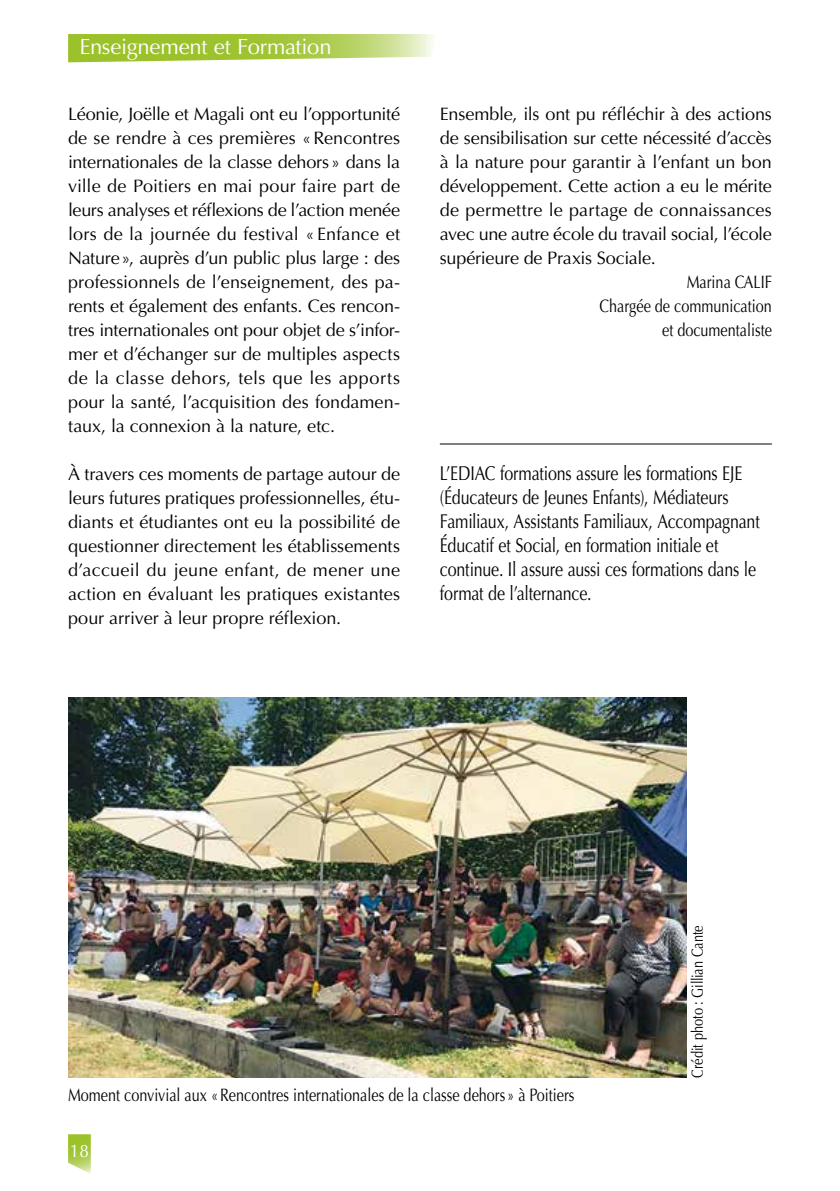
<style>
.page{position:relative;width:840px;height:1191px;background:#fff}
.page>*{position:absolute;margin:0;border:0;box-sizing:border-box;transform-origin:0 0}
.t1{font:22px "Optima";letter-spacing:-.01em;color:#fff}
.t2{font:20px/24px "Optima";letter-spacing:-.01em;color:#000;scale:.8 1}
.t3{font:18px/24px "Optima";color:#000;text-align:justify}
.t4{font:18px "Optima";color:#000;scale:.8 1}
.t5{font:18px "Optima";letter-spacing:-.025em;color:#000}
.t6{font:18px "Optima";color:#fff;scale:.95 1}
.t7{font:16px "Optima";color:#000;scale:.8 1}
</style>
<div class="page">
<svg style="left:68px;top:34px;width:365px;height:28px;background:#b1cf5a"></svg>
<svg style="left:68px;top:1134px;width:23px;height:40px"></svg>
<hr style="left:439px;top:443px;width:332px;height:1px;background:#000">
<img style="left:68px;top:697px;width:618px;height:380px">
<p class="t1" style="left:79px;top:34px;width:253px">Enseignement et Formation</p>
<p class="t3" style="left:68px;top:102px;width:333px">Léonie, Joëlle et Magali ont eu l’opportunité de se rendre à ces premières «Rencontres internationales de la classe dehors» dans la ville de Poitiers en mai pour faire part de leurs analyses et réflexions de l’action menée lors de la journée du festival « Enfance et Nature», auprès d’un public plus large : des professionnels de l’enseignement, des pa&shy;rents et également des enfants. Ces rencon&shy;tres internationales ont pour objet de s’infor&shy;mer et d’échanger sur de multiples aspects de la classe dehors, tels que les apports pour la santé, l’acquisition des fondamen&shy;taux, la connexion à la nature, etc.</p>
<p class="t3" style="left:68px;top:462px;width:333px">À travers ces moments de partage autour de leurs futures pratiques professionnelles, étu&shy;diants et étudiantes ont eu la possibilité de questionner directement les établissements d’accueil du jeune enfant, de mener une action en évaluant les pratiques existantes pour arriver à leur propre réflexion.</p>
<p class="t3" style="left:439px;top:102px;width:333px">Ensemble, ils ont pu réfléchir à des actions</p>
<p class="t3" style="left:439px;top:126px;width:333px">de sensibilisation sur cette nécessité d’accès</p>
<p class="t3" style="left:439px;top:150px;width:333px">à la nature pour garantir à l’enfant un bon</p>
<p class="t3" style="left:439px;top:174px;width:333px">développement. Cette action a eu le mérite</p>
<p class="t3" style="left:439px;top:198px;width:333px">de permettre le partage de connaissances</p>
<p class="t5" style="left:439px;top:223px;width:333px">avec une autre école du travail social, l’école</p>
<p class="t3" style="left:439px;top:246px;width:217px">supérieure de Praxis Sociale.</p>
<p class="t4" style="left:686px;top:271px;width:108px">Marina CALIF</p>
<p class="t4" style="left:599px;top:295px;width:217px">Chargée de communication</p>
<p class="t4" style="left:661px;top:319px;width:139px">et documentaliste</p>
<p class="t2" style="left:439px;top:461px;width:401px">L’EDIAC formations assure les formations EJE (Éducateurs de Jeunes Enfants), Médiateurs Familiaux, Assistants Familiaux, Accompagnant Éducatif et Social, en formation initiale et continue. Il assure aussi ces formations dans le format de l’alternance.</p>
<p class="t7" style="left:687px;top:1077px;width:192px;rotate:-90deg">Crédit photo : Gillian Cante</p>
<p class="t4" style="left:68px;top:1084px;width:634px">Moment convivial aux «Rencontres internationales de la classe dehors» à Poitiers</p>
<p class="t6" style="left:70px;top:1140px;width:22px">18</p>
</div>
